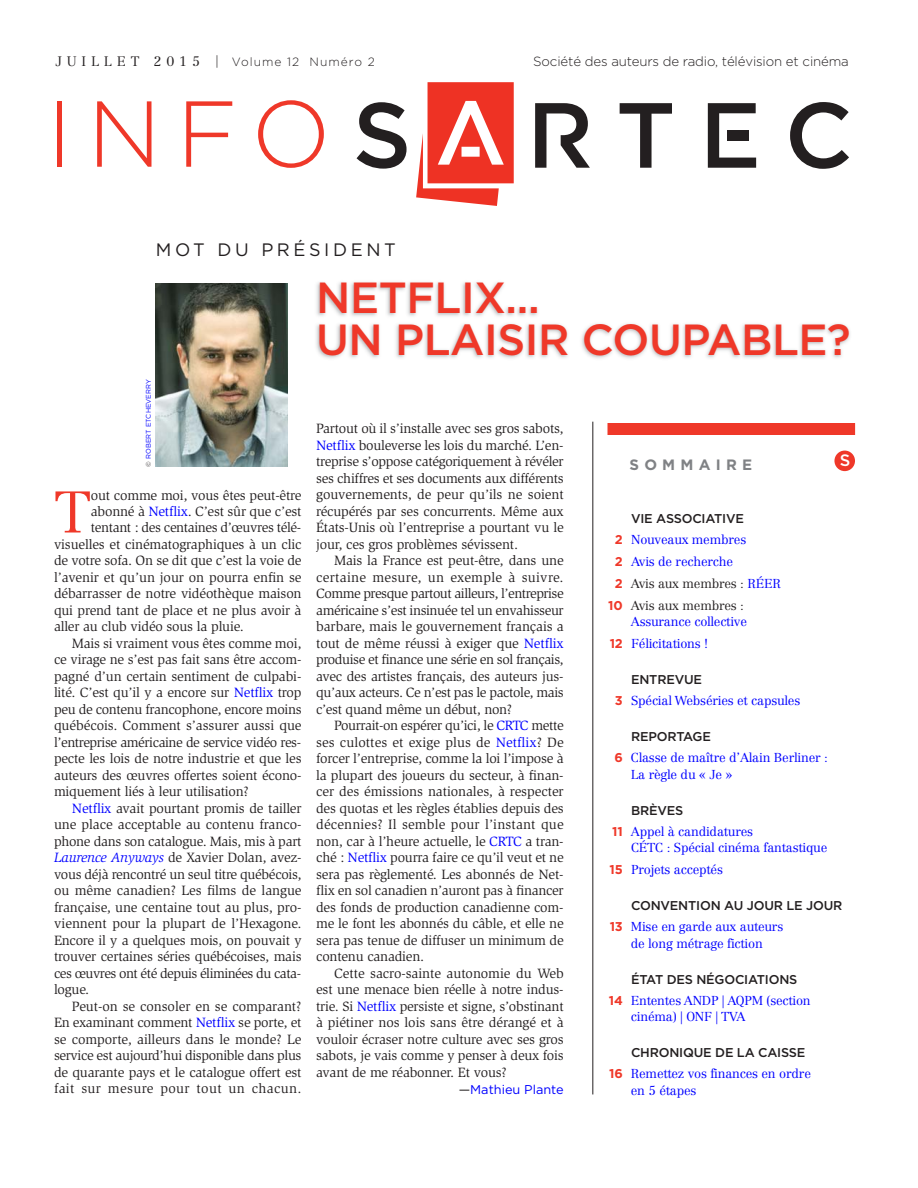
<style>
.page{position:relative;width:918px;height:1188px;background:#fff}
.page>*{position:absolute;margin:0;border:0;box-sizing:border-box;transform-origin:0 0}
.t1{font:300 93.3px "Gotham";color:#ef3829}
.t2{font:300 57.6px "Centennial LT Std";color:#ef3829}
.t3{font:500 43.5px/42px "Gotham";letter-spacing:-.01em;color:#ef3829}
.t4{font:18px "Gotham";letter-spacing:.2em;color:#231f20}
.t5{font:500 16.5px "Gotham";color:#fff}
.t6{font:700 15px "Gotham";letter-spacing:.35em;color:#808285}
.t7{font:13.8px/16.5px "Slimbach Std";letter-spacing:-.015em;color:#231f20;text-align:justify}
.t8{font:13.8px "Slimbach Std";letter-spacing:-.035em;color:#231f20}
.t9{font:13.8px "Slimbach Std";letter-spacing:.025em;color:#231f20}
.t10{font:300 13.35px "Gotham";letter-spacing:-.01em;color:#231f20}
.t11{font:300 12.75px/16.5px "Centennial LT Std";letter-spacing:-.015em;color:#00f}
.t12{font:500 12.75px "Gotham";letter-spacing:-.015em;color:#231f20}
.t13{font:300 12.75px "Centennial LT Std";letter-spacing:-.015em;color:#231f20}
.t14{font:12.75px "Gotham";color:#00f}
.t15{font:300 12px "Gotham";letter-spacing:.085em;color:#231f20}
.t16{font:6.75px "Gotham";letter-spacing:.01em;color:#00f}
.s1{font-family:"Centennial LT Std";font-size:13.5px}
.s2{font-size:13.5px}
.s3{color:#231f20}
.s4{color:#00f}
.s5{font-style:italic;color:#00f}
.s6{font-family:"Gotham";font-weight:700;color:#ef3829}
</style>
<div class="page">
<svg style="left:357px;top:102px;width:50px;height:67px"></svg>
<svg style="left:620px;top:103px;width:52px;height:65px"></svg>
<svg style="left:790px;top:102px;width:59px;height:67px"></svg>
<svg style="left:535px;top:103px;width:55px;height:65px"></svg>
<svg style="left:708px;top:103px;width:48px;height:65px"></svg>
<svg style="left:416px;top:82px;width:98px;height:124px"></svg>
<div style="left:608px;top:423px;width:247px;height:12px;background:#ef3829"></div>
<img style="left:316px;top:282px;width:534px;height:77px">
<img style="left:156px;top:283px;width:131px;height:184px">
<hr style="left:593px;top:422px;width:1px;height:672px;background:#231f20">
<div style="left:834px;top:451px;width:21px;height:20px;background:#ef3829;border-radius:50%"></div>
<p class="t15" style="left:55px;top:57px;width:321px"><span class="s1">JUILLET 2015</span> <span class="s2">|</span> Volume 12 Numéro 2</p>
<h1 class="t1" style="left:46px;top:99px;width:286px">INFO</h1>
<h3 class="t4" style="left:156px;top:243px;width:241px">MOT DU PRÉSIDENT</h3>
<p class="t10" style="left:533px;top:56px;width:317px">Société des auteurs de radio, télévision et cinéma</p>
<p class="t16" style="left:146px;top:467px;width:89px;rotate:-90deg"><span class="s3">©</span> ROBERT ETCHEVERRY</p>
<h2 class="t2" style="left:54px;top:490px;width:39px">T</h2>
<p class="t7" style="left:91px;top:488px;width:212px">out comme moi, vous êtes peut-être</p>
<p class="t7" style="left:91px;top:504px;width:212px">abonné à <span class="s4">Netflix</span>. C’est sûr que c’est</p>
<p class="t7" style="left:91px;top:521px;width:212px">tentant : des centaines d’œuvres télé-</p>
<p class="t7" style="left:54px;top:537px;width:249px">visuelles et cinématographiques à un clic</p>
<p class="t7" style="left:54px;top:554px;width:249px">de votre sofa. On se dit que c’est la voie de</p>
<p class="t7" style="left:54px;top:570px;width:249px">l’avenir et qu’un jour on pourra enfin se</p>
<p class="t7" style="left:54px;top:587px;width:249px">débarrasser de notre vidéothèque maison</p>
<p class="t7" style="left:54px;top:603px;width:249px">qui prend tant de place et ne plus avoir à</p>
<p class="t7" style="left:54px;top:620px;width:191px">aller au club vidéo sous la pluie.</p>
<p class="t7" style="left:72px;top:636px;width:231px">Mais si vraiment vous êtes comme moi,</p>
<p class="t7" style="left:54px;top:653px;width:249px">ce virage ne s’est pas fait sans être accom-</p>
<p class="t7" style="left:54px;top:669px;width:249px">pagné d’un certain sentiment de culpabi -</p>
<p class="t7" style="left:54px;top:686px;width:249px">lité. C’est qu’il y a encore sur <span class="s4">Netflix</span> trop</p>
<p class="t7" style="left:54px;top:702px;width:249px">peu de contenu francophone, encore moins</p>
<p class="t7" style="left:54px;top:719px;width:249px">québécois. Comment s’assurer aussi que</p>
<p class="t7" style="left:54px;top:735px;width:249px">l’entreprise américaine de service vidéo res -</p>
<p class="t7" style="left:54px;top:752px;width:249px">pecte les lois de notre industrie et que les</p>
<p class="t7" style="left:54px;top:768px;width:249px">auteurs des œuvres offertes soient écono -</p>
<p class="t7" style="left:54px;top:785px;width:196px">miquement liés à leur utilisation?</p>
<p class="t7" style="left:72px;top:801px;width:231px"><span class="s4">Netflix</span> avait pourtant promis de tailler</p>
<p class="t7" style="left:54px;top:818px;width:249px">une place acceptable au contenu franco -</p>
<p class="t7" style="left:54px;top:834px;width:249px">phone dans son catalogue. Mais, mis à part</p>
<p class="t7" style="left:54px;top:851px;width:249px"><span class="s5">Laurence Anyways</span> de Xavier Dolan, avez-</p>
<p class="t7" style="left:54px;top:867px;width:249px">vous déjà rencontré un seul titre québécois,</p>
<p class="t7" style="left:54px;top:884px;width:249px">ou même canadien? Les films de langue</p>
<p class="t7" style="left:54px;top:900px;width:249px">française, une centaine tout au plus, pro -</p>
<p class="t7" style="left:54px;top:917px;width:249px">viennent pour la plupart de l’Hexagone.</p>
<p class="t7" style="left:54px;top:933px;width:249px">Encore il y a quelques mois, on pouvait y</p>
<p class="t7" style="left:54px;top:950px;width:249px">trouver certaines séries québécoises, mais</p>
<p class="t8" style="left:54px;top:968px;width:249px">ces œuvres ont été depuis éliminées du cata-</p>
<p class="t7" style="left:54px;top:983px;width:37px">logue.</p>
<p class="t7" style="left:72px;top:999px;width:231px">Peut-on se consoler en se comparant?</p>
<p class="t7" style="left:54px;top:1016px;width:249px">En examinant comment <span class="s4">Netflix</span> se porte, et</p>
<p class="t7" style="left:54px;top:1032px;width:249px">se comporte, ailleurs dans le monde? Le</p>
<p class="t7" style="left:54px;top:1049px;width:249px">service est aujourd’hui disponible dans plus</p>
<p class="t7" style="left:54px;top:1065px;width:249px">de quarante pays et le catalogue offert est</p>
<p class="t9" style="left:54px;top:1083px;width:249px">fait sur mesure pour tout un chacun.</p>
<h3 class="t3" style="left:316px;top:280px;width:536px">NETFLIX...<br>UN PLAISIR COUPABLE?</h3>
<p class="t7" style="left:316px;top:422px;width:249px">Partout où il s’installe avec ses gros sabots, <span class="s4">Netflix</span> bouleverse les lois du marché. L’en&shy;treprise s’oppose catégoriquement à révéler ses chiffres et ses documents aux différents gouvernements, de peur qu’ils ne soient récupérés par ses concurrents. Même aux États-Unis où l’entreprise a pourtant vu le jour, ces gros problèmes sévissent.</p>
<p class="t7" style="left:316px;top:554px;width:249px;text-indent:18px">Mais la France est peut-être, dans une certaine mesure, un exemple à suivre.<br>Comme presque partout ailleurs, l’entreprise américaine s’est insinuée tel un envahisseur barbare, mais le gouvernement français a tout de même réussi à exiger que <span class="s4">Netflix </span>produise et finance une série en sol français, avec des artistes français, des auteurs jus - qu’aux acteurs. Ce n’est pas le pactole, mais c’est quand même un début, non?</p>
<p class="t7" style="left:316px;top:719px;width:249px;text-indent:18px">Pourrait-on espérer qu’ici, le <span class="s4">CRTC</span> mette ses culottes et exige plus de <span class="s4">Netflix</span>? De forcer l’entreprise, comme la loi l’impose à la plupart des joueurs du secteur, à finan - cer des émissions nationales, à respecter des quotas et les règles établies depuis des décennies? Il semble pour l’instant que non, car à l’heure actuelle, le <span class="s4">CRTC</span> a tran - ché : <span class="s4">Netflix</span> pourra faire ce qu’il veut et ne sera pas règlementé. Les abonnés de Net&shy;flix en sol canadien n’auront pas à financer des fonds de production canadienne com - me le font les abonnés du câble, et elle ne sera pas tenue de diffuser un minimum de contenu canadien.</p>
<p class="t7" style="left:316px;top:966px;width:249px;text-indent:18px">Cette sacro-sainte autonomie du Web est une menace bien réelle à notre indus&shy;trie. Si <span class="s4">Netflix</span> persiste et signe, s’obstinant à piétiner nos lois sans être dérangé et à vouloir écraser notre culture avec ses gros sabots, je vais comme y penser à deux fois avant de me réabonner. Et vous?</p>
<p class="t14" style="left:459px;top:1084px;width:106px"><span class="s3">—</span>Mathieu Plante</p>
<p class="t6" style="left:630px;top:459px;width:124px">SOMMAIRE</p>
<p class="t5" style="left:840px;top:454px;width:12px">S</p>
<p class="t12" style="left:631px;top:514px;width:114px">VIE ASSOCIATIVE</p>
<p class="t11" style="left:615px;top:533px;width:133px"><span class="s6">2</span> Nouveaux membres</p>
<p class="t11" style="left:615px;top:554px;width:120px"><span class="s6">2</span> Avis de recherche</p>
<p class="t13" style="left:615px;top:578px;width:168px"><span class="s6">2</span> Avis aux membres : <span class="s4">RÉER</span></p>
<p class="t13" style="left:608px;top:600px;width:137px"><span class="s6">10</span> Avis aux membres :</p>
<p class="t11" style="left:610px;top:612px;width:139px;line-height:21.9px;text-indent:21px">Assurance collective<br><span class="s6">12</span> Félicitations !</p>
<p class="t12" style="left:631px;top:675px;width:73px">ENTREVUE</p>
<p class="t11" style="left:615px;top:694px;width:187px"><span class="s6">3</span> Spécial Webséries et capsules</p>
<p class="t12" style="left:631px;top:732px;width:81px">REPORTAGE</p>
<p class="t11" style="left:631px;top:751px;width:199px;text-indent:-17px"><span class="s6">6</span> Classe de maître d’Alain Berliner :<br>La règle du « Je »</p>
<p class="t12" style="left:631px;top:805px;width:54px">BRÈVES</p>
<p class="t11" style="left:631px;top:824px;width:198px;text-indent:-19px"><span class="s6">11</span> Appel à candidatures<br>CÉTC : Spécial cinéma fantastique</p>
<p class="t11" style="left:610px;top:863px;width:115px"><span class="s6">15</span> Projets acceptés</p>
<p class="t12" style="left:631px;top:901px;width:213px">CONVENTION AU JOUR LE JOUR</p>
<p class="t11" style="left:610px;top:920px;width:175px;text-align:center"><span class="s6">13</span> Mise en garde aux auteurs de long métrage fiction</p>
<p class="t12" style="left:631px;top:974px;width:168px">ÉTAT DES NÉGOCIATIONS</p>
<p class="t11" style="left:631px;top:993px;width:181px;text-indent:-22px"><span class="s6">14</span> Ententes ANDP | AQPM (section cinéma) | ONF | TVA</p>
<p class="t12" style="left:631px;top:1048px;width:176px">CHRONIQUE DE LA CAISSE</p>
<p class="t11" style="left:631px;top:1067px;width:182px;text-indent:-22px"><span class="s6">16</span> Remettez vos finances en ordre en 5 étapes</p>
</div>
